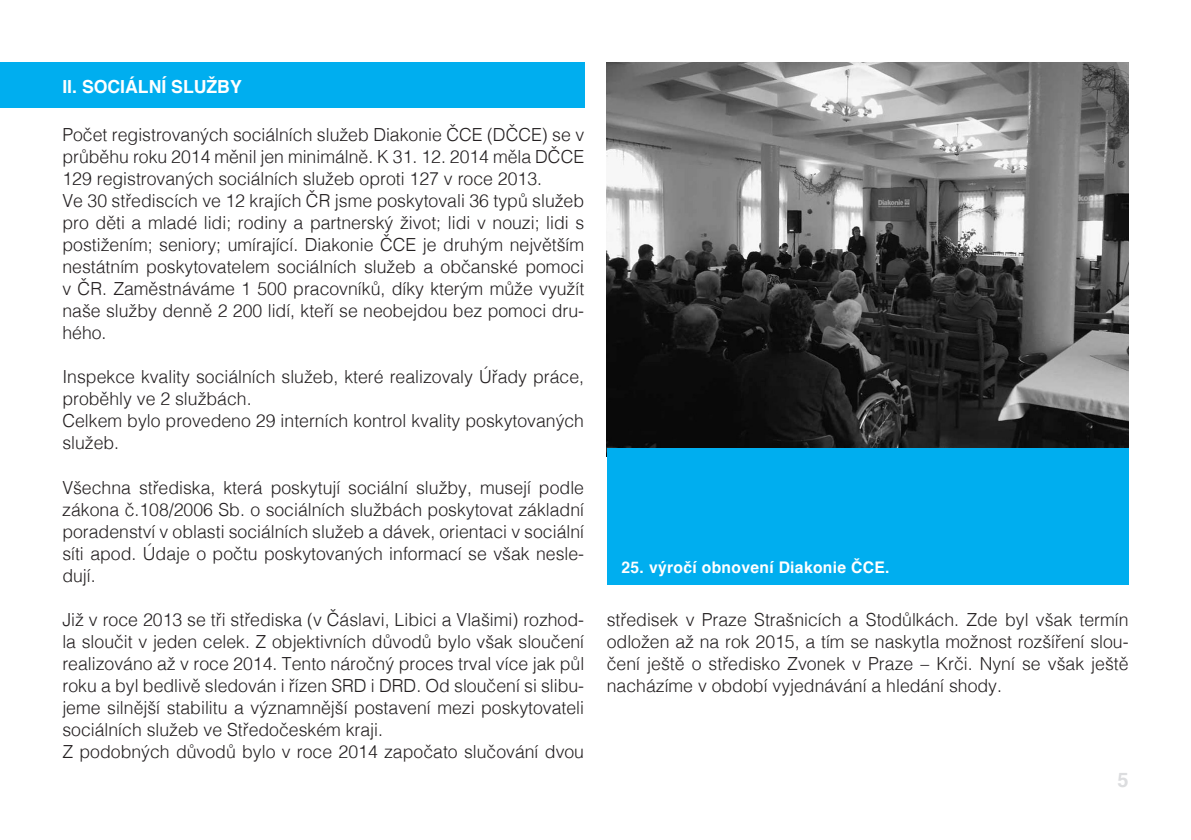
<style>
.page{position:relative;width:1191px;height:840px;background:#fff}
.page>*{position:absolute;margin:0;border:0;box-sizing:border-box;transform-origin:0 0}
.t1{font:700 20px "Helvetica";color:#dcdddf}
.t2{font:300 18px/22px "Helvetica";color:#231f20}
.t3{font:700 18px "Helvetica";color:#fff}
.t4{font:700 16px "Helvetica";letter-spacing:.02em;color:#fff}
</style>
<div class="page">
<div style="left:0;top:62px;width:584px;height:46px;background:#00aeef"></div>
<img style="left:607px;top:62px;width:521px;height:386px">
<div style="left:607px;top:448px;width:521px;height:136px;background:#00aeef"></div>
<p class="t3" style="left:62px;top:72px;width:181px">II. SOCIÁLNÍ SLUŽBY</p>
<p class="t2" style="left:62px;top:122px;width:523px">Počet registrovaných sociálních služeb Diakonie ČCE (DČCE) se v průběhu roku 2014 měnil jen minimálně. K 31. 12. 2014 měla DČCE 129 registrovaných sociálních služeb oproti 127 v roce 2013.<br>Ve 30 střediscích ve 12 krajích ČR jsme poskytovali 36 typů služeb pro děti a mladé lidi; rodiny a partnerský život; lidi v nouzi; lidi s postižením; seniory; umírající. Diakonie ČCE je druhým největším nestátním poskytovatelem sociálních služeb a občanské pomoci v ČR. Zaměstnáváme 1 500 pracovníků, díky kterým může využít naše služby denně 2 200 lidí, kteří se neobejdou bez pomoci dru&shy;hého.</p>
<p class="t2" style="left:62px;top:364px;width:523px">Inspekce kvality sociálních služeb, které realizovaly Úřady práce, proběhly ve 2 službách.<br>Celkem bylo provedeno 29 interních kontrol kvality poskytovaných služeb.</p>
<p class="t2" style="left:62px;top:474px;width:523px;text-align:justify">Všechna střediska, která poskytují sociální služby, musejí podle zákona č.108/2006 Sb. o sociálních službách poskytovat základní poradenství v oblasti sociálních služeb a dávek, orientaci v sociální síti apod. Údaje o počtu poskytovaných informací se však nesle&shy;dují.</p>
<p class="t2" style="left:62px;top:606px;width:523px">Již v roce 2013 se tři střediska (v Čáslavi, Libici a Vlašimi) rozhod&shy;la sloučit v jeden celek. Z objektivních důvodů bylo však sloučení realizováno až v roce 2014. Tento náročný proces trval více jak půl roku a byl bedlivě sledován i řízen SRD i DRD. Od sloučení si slibu&shy;jeme silnější stabilitu a významnější postavení mezi poskytovateli sociálních služeb ve Středočeském kraji.<br>Z podobných důvodů bylo v roce 2014 započato slučování dvou</p>
<p class="t2" style="left:607px;top:607px;width:523px;text-align:justify">středisek v Praze Strašnicích a Stodůlkách. Zde byl však termín odložen až na rok 2015, a tím se naskytla možnost rozšíření slou&shy;čení ještě o středisko Zvonek v Praze – Krči. Nyní se však ještě nacházíme v období vyjednávání a hledání shody.</p>
<p class="t1" style="left:1117px;top:763px;width:13px">5</p>
<p class="t4" style="left:621px;top:554px;width:269px">25. výročí obnovení Diakonie ČCE.</p>
</div>
